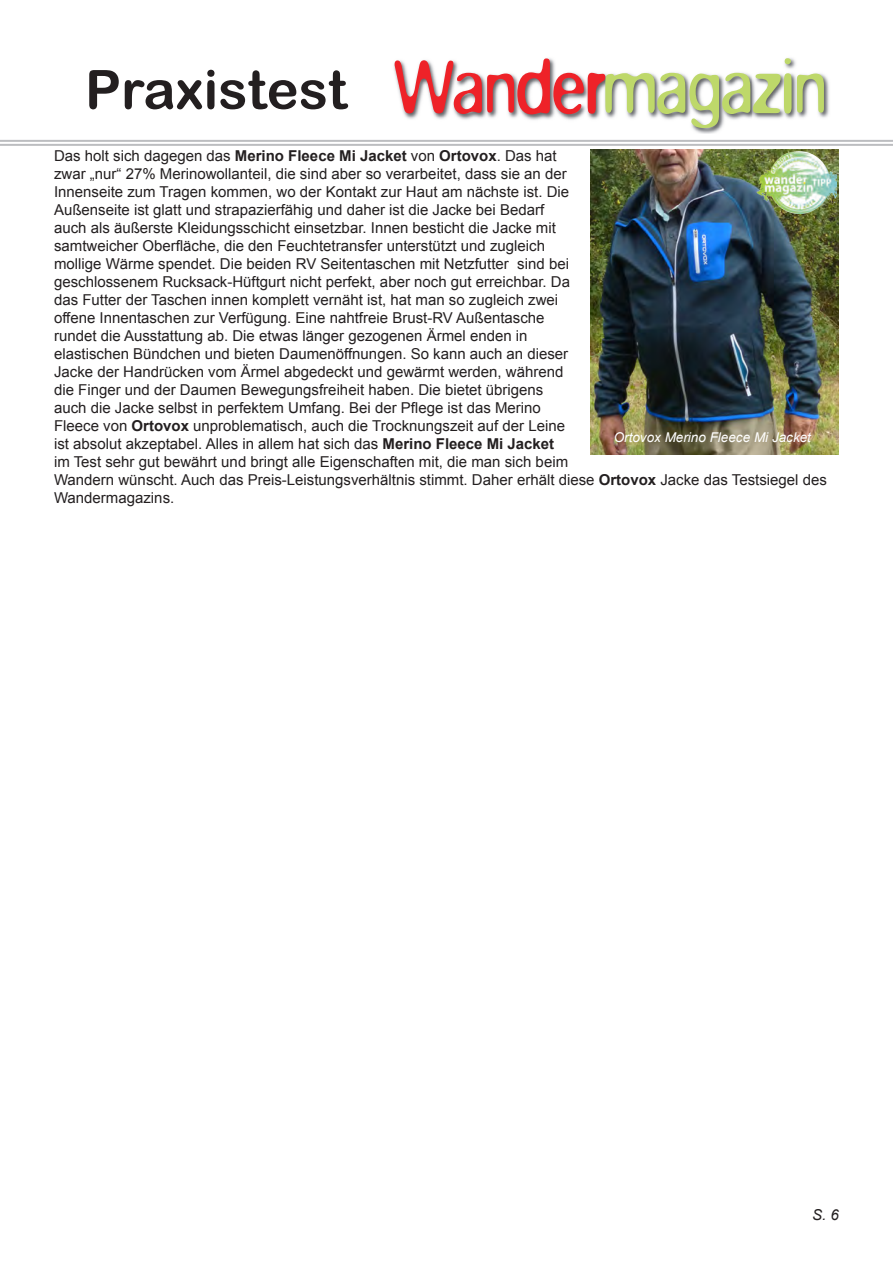
<style>
.page{position:relative;width:893px;height:1263px;background:#fff}
.page>*{position:absolute;margin:0;border:0;box-sizing:border-box;transform-origin:0 0}
.t1{font:54px "Arial Rounded MT Bold";color:#231f20}
.t2{font:15px/18px "Arial";color:#231f20}
.t3{font:italic 15px "Arial";color:#231f20}
.t4{font:italic 13.5px "Arial";color:#fff}
.s1{font-weight:700}
</style>
<div class="page">
<hr style="left:0;top:140px;width:893px;height:2px;background:#bcbdc0">
<hr style="left:0;top:144px;width:893px;height:2px;background:#bcbdc0">
<img style="left:692px;top:75px;width:138px;height:59px">
<svg style="left:394px;top:58px;width:430px;height:70px"></svg>
<img style="left:591px;top:150px;width:248px;height:304px">
<img style="left:756px;top:152px;width:81px;height:61px">
<h1 class="t1" style="left:85px;top:58px;width:264px">Praxistest</h1>
<p class="t2" style="left:54px;top:147px;width:774px">Das holt sich dagegen das <span class="s1">Merino Fleece Mi Jacket</span> von <span class="s1">Ortovox</span>. Das hat<br>zwar „nur“ 27% Merinowollanteil, die sind aber so verarbeitet, dass sie an der<br>Innenseite zum Tragen kommen, wo der Kontakt zur Haut am nächste ist. Die<br>Außenseite ist glatt und strapazierfähig und daher ist die Jacke bei Bedarf<br>auch als äußerste Kleidungsschicht einsetzbar. Innen besticht die Jacke mit<br>samtweicher Oberfläche, die den Feuchtetransfer unterstützt und zugleich<br>mollige Wärme spendet. Die beiden RV Seitentaschen mit Netzfutter sind bei<br>geschlossenem Rucksack-Hüftgurt nicht perfekt, aber noch gut erreichbar. Da<br>das Futter der Taschen innen komplett vernäht ist, hat man so zugleich zwei<br>offene Innentaschen zur Verfügung. Eine nahtfreie Brust-RV Außentasche<br>rundet die Ausstattung ab. Die etwas länger gezogenen Ärmel enden in<br>elastischen Bündchen und bieten Daumenöffnungen. So kann auch an dieser<br>Jacke der Handrücken vom Ärmel abgedeckt und gewärmt werden, während<br>die Finger und der Daumen Bewegungsfreiheit haben. Die bietet übrigens<br>auch die Jacke selbst in perfektem Umfang. Bei der Pflege ist das Merino<br>Fleece von <span class="s1">Ortovox</span> unproblematisch, auch die Trocknungszeit auf der Leine<br>ist absolut akzeptabel. Alles in allem hat sich das <span class="s1">Merino Fleece Mi Jacket<br></span>im Test sehr gut bewährt und bringt alle Eigenschaften mit, die man sich beim<br>Wandern wünscht. Auch das Preis-Leistungsverhältnis stimmt. Daher erhält diese <span class="s1">Ortovox</span> Jacke das Testsiegel des Wandermagazins.</p>
<p class="t4" style="left:614px;top:429px;width:199px">Ortovox Merino Fleece Mi Jacket</p>
<p class="t3" style="left:812px;top:1205px;width:28px">S. 6</p>
</div>
